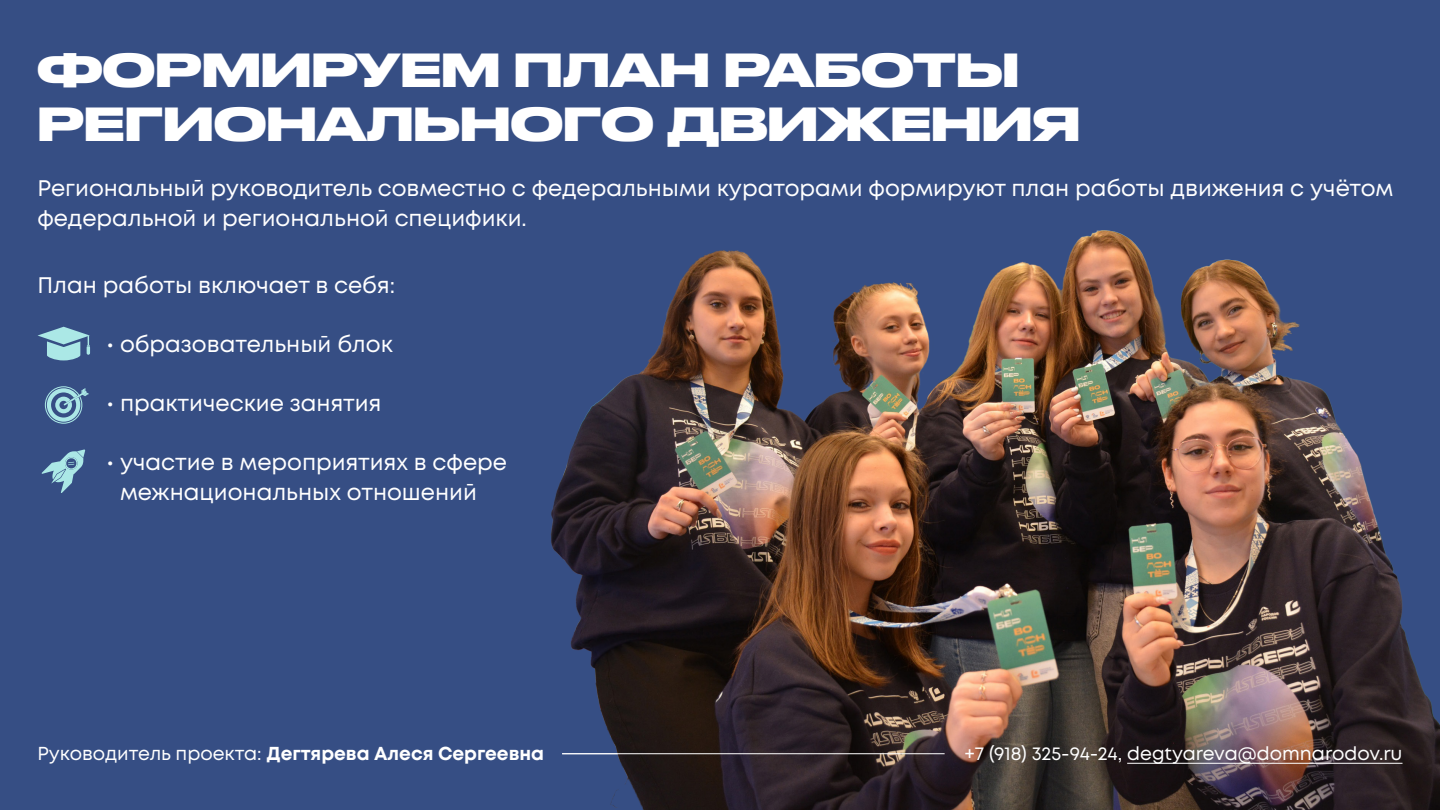
<style>
.page{position:relative;width:1440px;height:810px;background:#364e84}
.page>*{position:absolute;margin:0;border:0;box-sizing:border-box;transform-origin:0 0}
.t1{font:700 45px/54px "Druk Wide Cyr";color:#fff}
.t2{font:22.5px/29.2px "Mont";color:#fff}
.t3{font:700 18.75px "Mont";color:#fff}
.t4{font:18.75px "Mont";color:#fff}
.s1{font-weight:400}
</style>
<div class="page">
<img style="left:550px;top:230px;width:890px;height:580px">
<hr style="left:1127px;top:763px;width:276px;height:1px;background:#fff">
<hr style="left:562px;top:753px;width:383px;height:1px;background:#fff">
<svg style="left:45px;top:386px;width:44px;height:38px"></svg>
<svg style="left:38px;top:327px;width:52px;height:33px"></svg>
<svg style="left:42px;top:449px;width:43px;height:44px"></svg>
<h1 class="t1" style="left:38px;top:40px;width:1044px">ФОРМИРУЕМ ПЛАН РАБОТЫ<br>РЕГИОНАЛЬНОГО ДВИЖЕНИЯ</h1>
<p class="t2" style="left:38px;top:174px;width:1357px">Региональный руководитель совместно с федеральными кураторами формируют план работы движения с учётом федеральной и региональной специфики.</p>
<p class="t2" style="left:38px;top:270px;width:359px">План работы включает в себя:</p>
<p class="t2" style="left:107px;top:329px;width:288px">• образовательный блок</p>
<p class="t2" style="left:107px;top:389px;width:276px">• практические занятия</p>
<p class="t2" style="left:120px;top:448px;width:389px;text-indent:-14px">• участие в мероприятиях в сфере межнациональных отношений</p>
<p class="t3" style="left:38px;top:741px;width:508px"><span class="s1">Руководитель проекта:</span> Дегтярева Алеся Сергеевна</p>
<p class="t4" style="left:965px;top:741px;width:439px">+7 (918) 325-94-24, degtyareva@domnarodov.ru</p>
</div>
